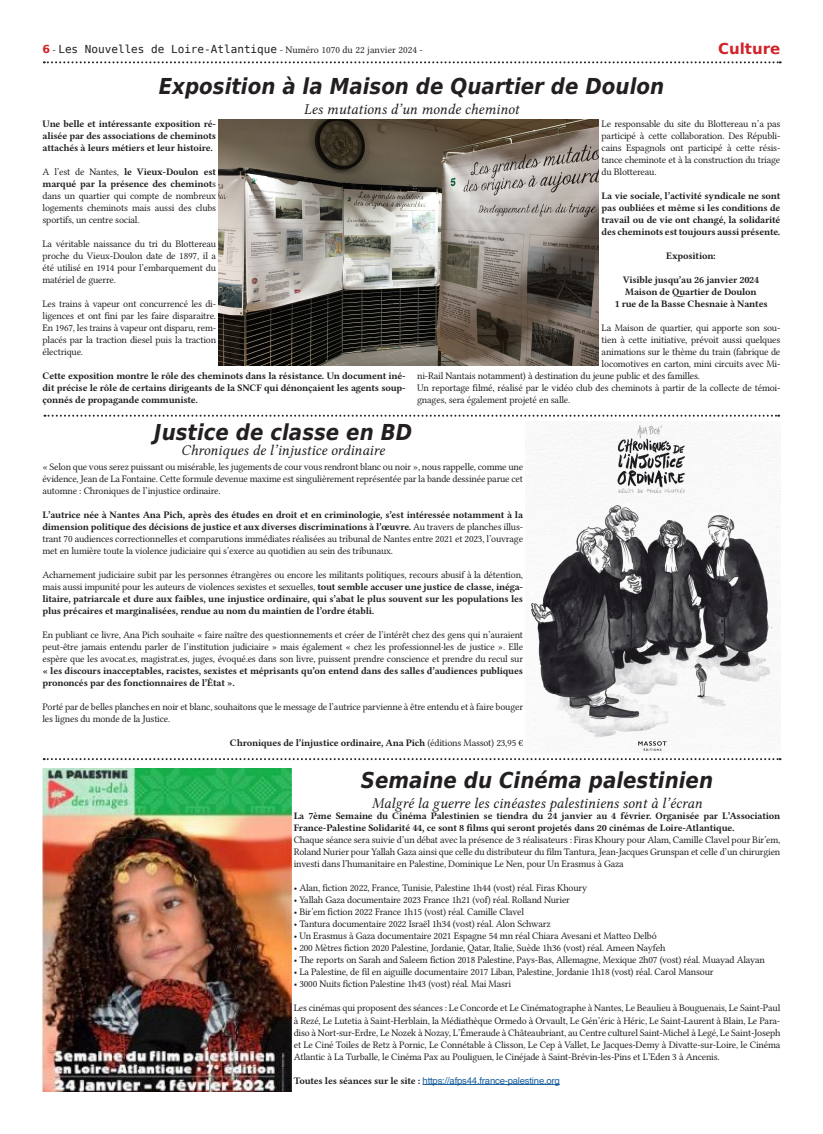
<style>
.page{position:relative;width:823px;height:1134px;background:#fff}
.page>*{position:absolute;margin:0;border:0;box-sizing:border-box;transform-origin:0 0}
.t1{font:italic 700 22px "DejaVu Sans Condensed";color:#231f20}
.t2{font:15px "Lin Libertine OI";color:#231f20}
.t3{font:700 15px "DejaVu Sans";color:#d1232a}
.t4{font:11px "DejaVu Sans Mono";color:#231f20}
.t5{font:10px/12px "Lin Libertine O";letter-spacing:-.02em;color:#231f20;text-align:justify}
.t6{font:10px/12px "Lin Libertine OB";letter-spacing:-.02em;color:#231f20}
.t7{font:9.5px "Helvetica";letter-spacing:-.02em;color:#175d9e}
.s1{font-family:"DejaVu Sans";font-weight:700;color:#d1232a}
.s2{font-family:"Lin Libertine O";font-size:10px}
.s3{font-family:"Lin Libertine O"}
.s4{font-family:"Lin Libertine OB"}
.s5{font-family:"Lin Libertine OB";font-size:10px;color:#231f20}
</style>
<div class="page">
<hr style="left:422px;top:1084px;width:137px;height:1px;background:#175d9e">
<svg style="left:44px;top:415px;width:734px;height:2px"></svg>
<img style="left:42px;top:768px;width:249px;height:323px">
<svg style="left:44px;top:758px;width:736px;height:2px"></svg>
<img style="left:526px;top:421px;width:254px;height:331px">
<img style="left:219px;top:120px;width:379px;height:246px">
<svg style="left:44px;top:61px;width:736px;height:2px"></svg>
<p class="t4" style="left:43px;top:42px;width:381px"><span class="s1">6</span> <span class="s2">-</span> Les Nouvelles de Loire-Atlantique <span class="s2">- Numéro 1070 du 22 janvier 2024 -</span></p>
<h2 class="t3" style="left:717px;top:36px;width:64px">Culture</h2>
<h1 class="t1" style="left:159px;top:70px;width:506px">Exposition à la Maison de Quartier de Doulon</h1>
<h2 class="t2" style="left:303px;top:100px;width:217px">Les mutations d’un monde cheminot</h2>
<p class="t6" style="left:43px;top:118px;width:175px;text-align:justify">Une belle et intéressante exposition ré&shy;alisée par des associations de cheminots attachés à leurs métiers et leur histoire.</p>
<p class="t6" style="left:43px;top:166px;width:175px"><span class="s3">A l’est de Nantes,</span> le Vieux-Doulon est marqué par la présence des cheminot<span class="s3">s</span></p>
<p class="t5" style="left:43px;top:189px;width:175px">dans un quartier qui compte de nombreux logements cheminots mais aussi des clubs sportifs, un centre social.</p>
<p class="t5" style="left:43px;top:237px;width:175px">La véritable naissance du tri du Blottereau proche du Vieux-Doulon date de 1897, il a été utilisé en 1914 pour l’embarquement du matériel de guerre.</p>
<p class="t5" style="left:43px;top:297px;width:175px">Les trains à vapeur ont concurrencé les di&shy;ligences et ont fini par les faire disparaitre.<br>En 1967, les trains à vapeur ont disparu, rem&shy;placés par la traction diesel puis la traction électrique.</p>
<p class="t6" style="left:43px;top:370px;width:364px;text-align:justify">Cette exposition montre le rôle des cheminots dans la résistance. Un document iné&shy;dit précise le rôle de certains dirigeants de la SNCF qui dénonçaient les agents soup&shy;çonnés de propagande communiste.</p>
<p class="t5" style="left:601px;top:117px;width:180px">Le responsable du site du Blottereau n’a pas participé à cette collaboration. Des Républi&shy;cains Espagnols ont participé à cette résis&shy;tance cheminote et à la construction du triage du Blottereau.</p>
<p class="t6" style="left:601px;top:190px;width:180px;text-align:justify">La vie sociale, l’activité syndicale ne sont pas oubliées et même si les conditions de travail ou de vie ont changé, la solidarité des cheminots est toujours aussi présente.</p>
<p class="t6" style="left:665px;top:250px;width:51px">Exposition:</p>
<p class="t6" style="left:614px;top:274px;width:154px;text-align:center">Visible jusqu’au 26 janvier 2024<br>Maison de Quartier de Doulon<br>1 rue de la Basse Chesnaie à Nantes</p>
<p class="t5" style="left:601px;top:321px;width:180px">La Maison de quartier, qui apporte son sou-</p>
<p class="t5" style="left:601px;top:333px;width:180px">tien à cette initiative, prévoit aussi quelques</p>
<p class="t5" style="left:601px;top:345px;width:180px">animations sur le thème du train (fabrique de</p>
<p class="t5" style="left:601px;top:357px;width:180px">locomotives en carton, mini circuits avec Mi-</p>
<p class="t5" style="left:417px;top:369px;width:284px">ni-Rail Nantais notamment) à destination du jeune public et des familles.</p>
<p class="t5" style="left:417px;top:381px;width:364px">Un reportage filmé, réalisé par le vidéo club des cheminots à partir de la collecte de témoi-</p>
<p class="t5" style="left:417px;top:393px;width:154px">gnages, sera également projeté en salle.</p>
<h1 class="t1" style="left:154px;top:415px;width:259px">Justice de classe en BD</h1>
<p class="t5" style="left:42px;top:459px;width:482px">« Selon que vous serez puissant ou misérable, les jugements de cour vous rendront blanc ou noir », nous rappelle, comme une évidence, Jean de La Fontaine. Cette formule devenue maxime est singulièrement représentée par la bande dessinée parue cet automne : Chroniques de l’injustice ordinaire.</p>
<p class="t6" style="left:42px;top:508px;width:482px">L’autrice née à Nantes Ana Pich, après des études en droit et en criminologie, s’est intéressée notamment à la dimension politique des décisions de justice et aux diverses discriminations à l’œuvre. <span class="s3">Au travers de planches illus-</span></p>
<p class="t5" style="left:42px;top:531px;width:482px">trant 70 audiences correctionnelles et comparutions immédiates réalisées au tribunal de Nantes entre 2021 et 2023, l’ouvrage met en lumière toute la violence judiciaire qui s’exerce au quotidien au sein des tribunaux.</p>
<p class="t5" style="left:42px;top:567px;width:482px">Acharnement judiciaire subit par les personnes étrangères ou encore les militants politiques, recours abusif à la détention, mais aussi impunité pour les auteurs de violences sexistes et sexuelles, <span class="s4">tout semble accuser une justice de classe, inéga-</span></p>
<p class="t6" style="left:42px;top:592px;width:482px">litaire, patriarcale et dure aux faibles, une injustice ordinaire, qui s’abat le plus souvent sur les populations les plus précaires et marginalisées, rendue au nom du maintien de l’ordre établi.</p>
<p class="t5" style="left:42px;top:627px;width:482px">En publiant ce livre, Ana Pich souhaite « faire naître des questionnements et créer de l’intérêt chez des gens qui n’auraient peut-être jamais entendu parler de l’institution judiciaire » mais également « chez les professionnel·les de justice ». Elle espère que les avocat.es, magistrat.es, juges, évoqué.es dans son livre, puissent prendre conscience et prendre du recul sur</p>
<p class="t6" style="left:42px;top:664px;width:482px">« les discours inacceptables, racistes, sexistes et méprisants qu’on entend dans des salles d’audiences publiques prononcés par des fonctionnaires de l’État ».</p>
<p class="t5" style="left:42px;top:699px;width:482px">Porté par de belles planches en noir et blanc, souhaitons que le message de l’autrice parvienne à être entendu et à faire bouger les lignes du monde de la Justice.</p>
<p class="t6" style="left:230px;top:736px;width:294px">Chroniques de l’injustice ordinaire, Ana Pich <span class="s3">(éditions Massot) 23,95 €</span></p>
<h2 class="t2" style="left:181px;top:441px;width:205px">Chroniques de l’injustice ordinaire</h2>
<h1 class="t1" style="left:360px;top:764px;width:353px">Semaine du Cinéma palestinien</h1>
<h2 class="t2" style="left:371px;top:795px;width:331px">Malgré la guerre les cinéastes palestiniens sont à l’écran</h2>
<p class="t6" style="left:293px;top:810px;width:488px">La 7ème Semaine du Cinéma Palestinien se tiendra du 24 janvier au 4 février. Organisée par L’Association<br>France-Palestine Solidarité 44, ce sont 8 films qui seront projetés dans 20 cinémas de Loire-Atlantique.</p>
<p class="t5" style="left:293px;top:833px;width:488px">Chaque séance sera suivie d’un débat avec la présence de 3 réalisateurs : Firas Khoury pour Alam, Camille Clavel pour Bir’em, Roland Nurier pour Yallah Gaza ainsi que celle du distributeur du film Tantura, Jean-Jacques Grunspan et celle d’un chirurgien investi dans l’humanitaire en Palestine, Dominique Le Nen, pour Un Erasmus à Gaza</p>
<p class="t5" style="left:293px;top:881px;width:295px">• Alan, fiction 2022, France, Tunisie, Palestine 1h44 (vost) réal. Firas Khoury</p>
<p class="t5" style="left:293px;top:893px;width:277px">• Yallah Gaza documentaire 2023 France 1h21 (vof) réal. Rolland Nurier</p>
<p class="t5" style="left:293px;top:905px;width:232px">• Bir’em fiction 2022 France 1h15 (vost) réal. Camille Clavel</p>
<p class="t5" style="left:293px;top:917px;width:258px">• Tantura documentaire 2022 Israël 1h34 (vost) réal. Alon Schwarz</p>
<p class="t5" style="left:293px;top:929px;width:364px">• Un Erasmus à Gaza documentaire 2021 Espagne 54 mn réal Chiara Avesani et Matteo Delbó</p>
<p class="t5" style="left:293px;top:941px;width:373px">• 200 Mètres fiction 2020 Palestine, Jordanie, Qatar, Italie, Suède 1h36 (vost) réal. Ameen Nayfeh</p>
<p class="t5" style="left:293px;top:953px;width:472px">• The reports on Sarah and Saleem fiction 2018 Palestine, Pays-Bas, Allemagne, Mexique 2h07 (vost) réal. Muayad Alayan</p>
<p class="t5" style="left:293px;top:965px;width:421px">• La Palestine, de fil en aiguille documentaire 2017 Liban, Palestine, Jordanie 1h18 (vost) réal. Carol Mansour</p>
<p class="t5" style="left:293px;top:977px;width:219px">• 3000 Nuits fiction Palestine 1h43 (vost) réal. Mai Masri</p>
<p class="t5" style="left:293px;top:1001px;width:488px">Les cinémas qui proposent des séances : Le Concorde et Le Cinématographe à Nantes, Le Beaulieu à Bouguenais, Le Saint-Paul à Rezé, Le Lutetia à Saint-Herblain, la Médiathèque Ormedo à Orvault, Le Gén’éric à Héric, Le Saint-Laurent à Blain, Le Para&shy;diso à Nort-sur-Erdre, Le Nozek à Nozay, L’Émeraude à Châteaubriant, au Centre culturel Saint-Michel à Legé, Le Saint-Joseph et Le Ciné Toiles de Retz à Pornic, Le Connétable à Clisson, Le Cep à Vallet, Le Jacques-Demy à Divatte-sur-Loire, le Cinéma Atlantic à La Turballe, le Cinéma Pax au Pouliguen, le Cinéjade à Saint-Brévin-les-Pins et L’Eden 3 à Ancenis.</p>
<p class="t7" style="left:293px;top:1075px;width:267px"><span class="s5">Toutes les séances sur le site :</span> https://afps44.france-palestine.org</p>
</div>
